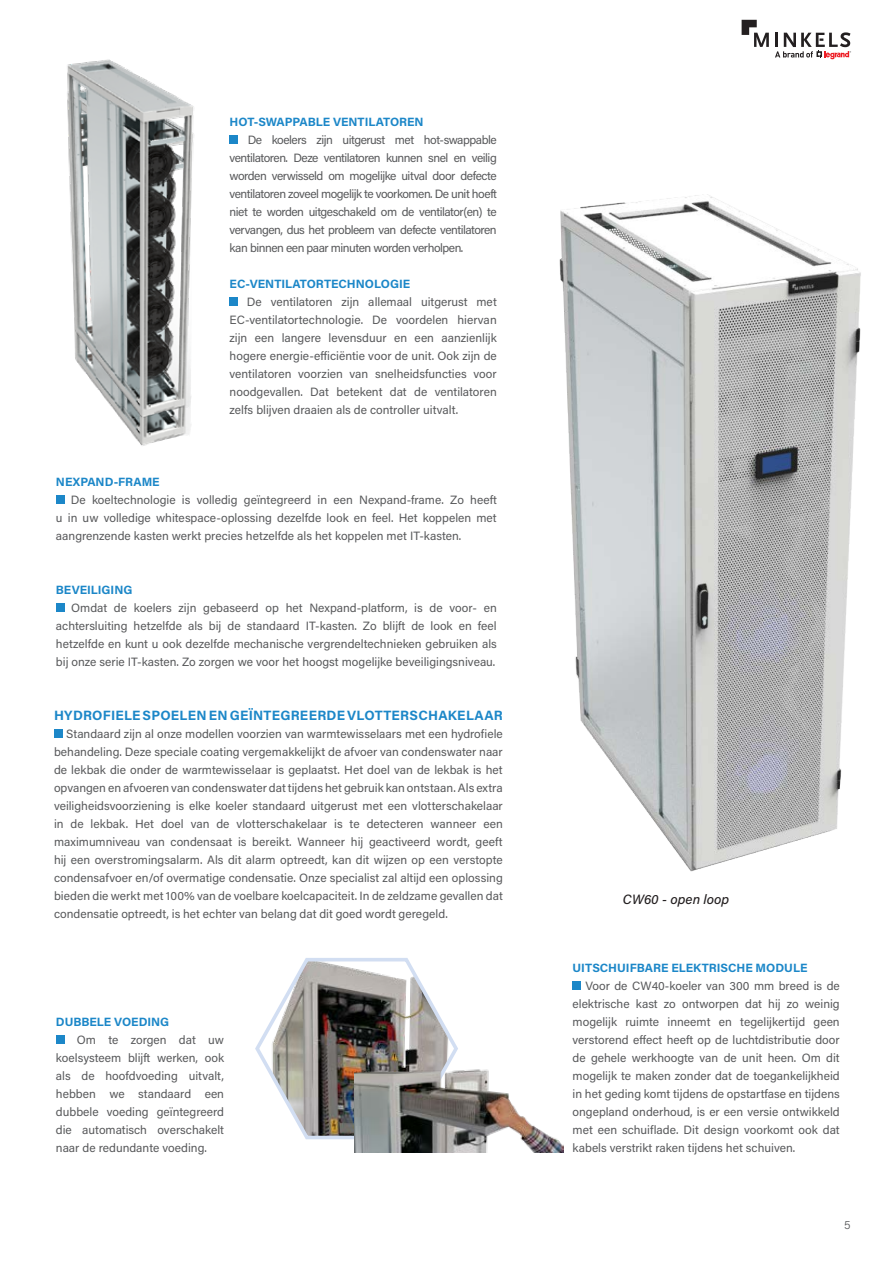
<style>
.page{position:relative;width:893px;height:1263px;background:#fff}
.page>*{position:absolute;margin:0;border:0;box-sizing:border-box;transform-origin:0 0}
.t1{font:700 13.5px "Acumin Pro";letter-spacing:.02em;color:#1c87c8}
.t2{font:italic 500 13.5px "Acumin Pro";color:#231f20}
.t3{font:12px/18px "Acumin Pro";color:#58595b;text-align:justify}
.t4{font:700 12px "Acumin Pro";color:#1c87c8}
.t5{font:300 12px "Acumin Pro";color:#58595b}
</style>
<div class="page">
<svg style="left:742px;top:20px;width:27px;height:27px"></svg>
<svg style="left:775px;top:32px;width:76px;height:28px"></svg>
<div style="left:56px;top:603px;width:8px;height:9px;background:#1c87c8"></div>
<div style="left:230px;top:135px;width:8px;height:9px;background:#1c87c8"></div>
<div style="left:56px;top:1035px;width:8px;height:9px;background:#1c87c8"></div>
<div style="left:230px;top:297px;width:8px;height:9px;background:#1c87c8"></div>
<div style="left:56px;top:495px;width:8px;height:9px;background:#1c87c8"></div>
<img style="left:129px;top:429px;width:61px;height:17px">
<div style="left:572px;top:981px;width:9px;height:9px;background:#1c87c8"></div>
<div style="left:54px;top:729px;width:9px;height:9px;background:#1c87c8"></div>
<img style="left:255px;top:958px;width:203px;height:183px">
<img style="left:355px;top:1048px;width:208px;height:105px">
<img style="left:67px;top:59px;width:127px;height:370px">
<img style="left:559px;top:194px;width:302px;height:678px">
<p class="t4" style="left:230px;top:113px;width:196px">HOT-SWAPPABLE VENTILATOREN</p>
<p class="t3" style="left:230px;top:130px;width:269px;text-indent:18px">De koelers zijn uitgerust met hot-swappable ventilatoren. Deze ventilatoren kunnen snel en veilig worden verwisseld om mogelijke uitval door defecte ventilatoren zoveel mogelijk te voorkomen. De unit hoeft niet te worden uitgeschakeld om de ventilator(en) te vervangen, dus het probleem van defecte ventilatoren kan binnen een paar minuten worden verholpen.</p>
<p class="t4" style="left:230px;top:275px;width:182px">EC-VENTILATORTECHNOLOGIE</p>
<p class="t3" style="left:230px;top:292px;width:269px;text-indent:17px">De ventilatoren zijn allemaal uitgerust met EC-ventilatortechnologie. De voordelen hiervan zijn een langere levensduur en een aanzienlijk hogere energie-efficiëntie voor de unit. Ook zijn de ventilatoren voorzien van snelheidsfuncties voor noodgevallen. Dat betekent dat de ventilatoren zelfs blijven draaien als de controller uitvalt.</p>
<p class="t4" style="left:56px;top:473px;width:105px">NEXPAND-FRAME</p>
<p class="t3" style="left:56px;top:490px;width:442px;text-indent:15px">De koeltechnologie is volledig geïntegreerd in een Nexpand-frame. Zo heeft u in uw volledige whitespace-oplossing dezelfde look en feel. Het koppelen met aangrenzende kasten werkt precies hetzelfde als het koppelen met IT-kasten.</p>
<p class="t4" style="left:56px;top:581px;width:78px">BEVEILIGING</p>
<p class="t3" style="left:56px;top:598px;width:442px;text-indent:15px">Omdat de koelers zijn gebaseerd op het Nexpand-platform, is de voor- en achtersluiting hetzelfde als bij de standaard IT-kasten. Zo blijft de look en feel hetzelfde en kunt u ook dezelfde mechanische vergrendeltechnieken gebruiken als bij onze serie IT-kasten. Zo zorgen we voor het hoogst mogelijke beveiligingsniveau.</p>
<p class="t1" style="left:54px;top:706px;width:450px">HYDROFIELE SPOELEN EN GEÏNTEGREERDE VLOTTERSCHAKELAAR</p>
<p class="t3" style="left:54px;top:724px;width:450px;text-indent:12px">Standaard zijn al onze modellen voorzien van warmtewisselaars met een hydrofiele behandeling. Deze speciale coating vergemakkelijkt de afvoer van condenswater naar de lekbak die onder de warmtewisselaar is geplaatst. Het doel van de lekbak is het opvangen en afvoeren van condenswater dat tijdens het gebruik kan ontstaan. Als extra veiligheidsvoorziening is elke koeler standaard uitgerust met een vlotterschakelaar in de lekbak. Het doel van de vlotterschakelaar is te detecteren wanneer een maximumniveau van condensaat is bereikt. Wanneer hij geactiveerd wordt, geeft hij een overstromingsalarm. Als dit alarm optreedt, kan dit wijzen op een verstopte condensafvoer en/of overmatige condensatie. Onze specialist zal altijd een oplossing bieden die werkt met 100% van de voelbare koelcapaciteit. In de zeldzame gevallen dat condensatie optreedt, is het echter van belang dat dit goed wordt geregeld.</p>
<p class="t4" style="left:56px;top:1013px;width:115px">DUBBELE VOEDING</p>
<p class="t3" style="left:56px;top:1030px;width:170px;text-indent:21px">Om te zorgen dat uw koelsysteem blijft werken, ook als de hoofdvoeding uitvalt, hebben we standaard een dubbele voeding geïntegreerd die automatisch overschakelt naar de redundante voeding.</p>
<p class="t2" style="left:623px;top:890px;width:108px">CW60 - open loop</p>
<p class="t4" style="left:572px;top:959px;width:236px">UITSCHUIFBARE ELEKTRISCHE MODULE</p>
<p class="t3" style="left:572px;top:976px;width:269px;text-indent:13px">Voor de CW40-koeler van 300 mm breed is de elektrische kast zo ontworpen dat hij zo weinig mogelijk ruimte inneemt en tegelijkertijd geen verstorend effect heeft op de luchtdistributie door de gehele werkhoogte van de unit heen. Om dit mogelijk te maken zonder dat de toegankelijkheid in het geding komt tijdens de opstartfase en tijdens ongepland onderhoud, is er een versie ontwikkeld met een schuiflade. Dit design voorkomt ook dat kabels verstrikt raken tijdens het schuiven.</p>
<p class="t5" style="left:844px;top:1217px;width:8px">5</p>
</div>
